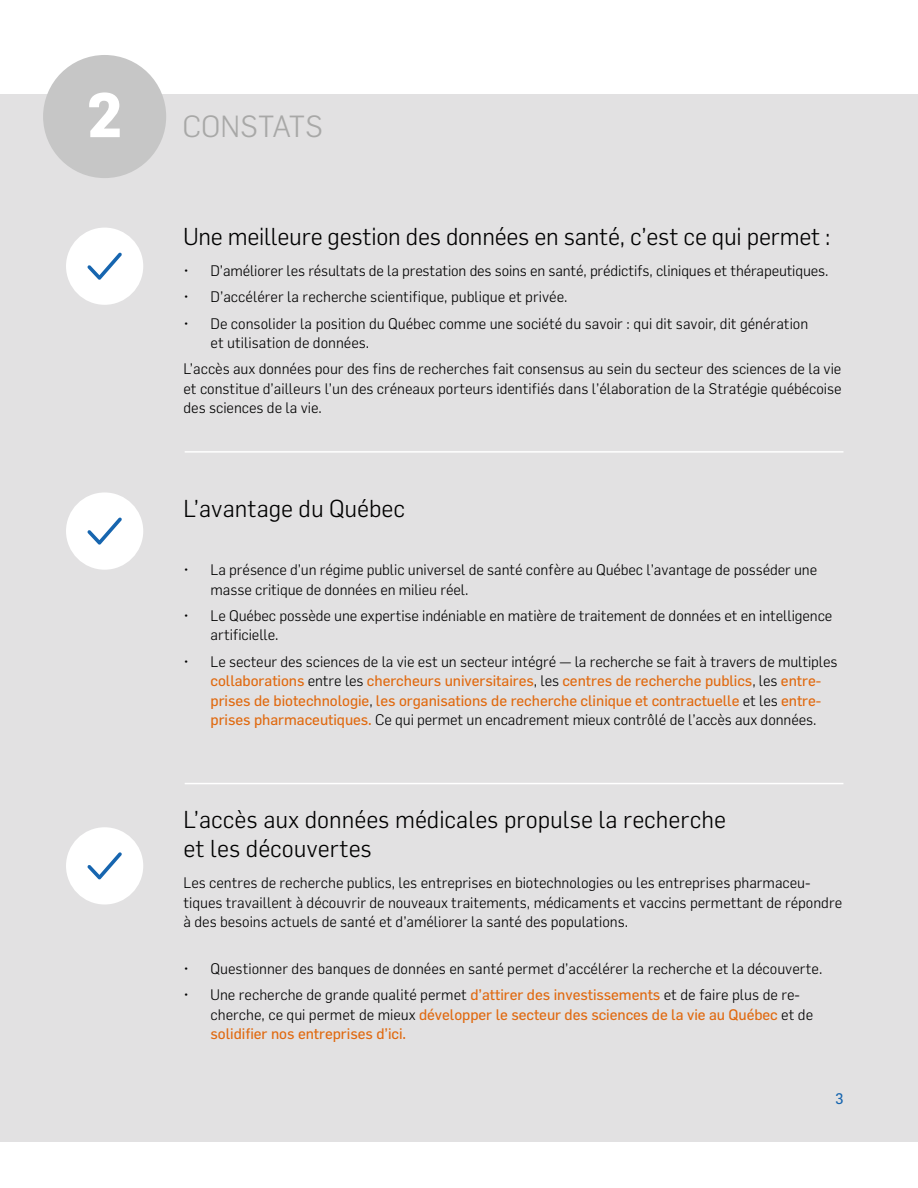
<style>
.page{position:relative;width:918px;height:1188px;background:#fff}
.page>*{position:absolute;margin:0;border:0;box-sizing:border-box;transform-origin:0 0}
.t1{font:300 30px "Flama";color:#a8a8a7}
.t2{font:300 24px/28.8px "Flama";color:#000}
.t3{font:300 15px/19.5px "Flama";letter-spacing:-.005em;color:#000}
.t4{font:15px/19.5px "Flama";letter-spacing:-.005em;color:#e0690f}
.t5{font:15px "Flama";color:#1665af}
.s1{font-weight:700;font-size:61.5px;color:#fff}
.s2{font-weight:300;color:#000}
</style>
<div class="page">
<div style="left:0;top:94px;width:918px;height:1048px;background:#e2e1e2"></div>
<div style="left:43px;top:55px;width:123px;height:123px;background:#c6c6c6;border-radius:50%"></div>
<hr style="left:185px;top:451px;width:658px;height:2px;background:#fff">
<hr style="left:185px;top:783px;width:658px;height:1px;background:#fff">
<div style="left:66px;top:228px;width:77px;height:77px;background:#fff;border-radius:50%"></div>
<svg style="left:87px;top:252px;width:35px;height:28px"></svg>
<div style="left:66px;top:492px;width:77px;height:78px;background:#fff;border-radius:50%"></div>
<svg style="left:87px;top:517px;width:35px;height:28px"></svg>
<div style="left:66px;top:827px;width:77px;height:77px;background:#fff;border-radius:50%"></div>
<svg style="left:87px;top:852px;width:35px;height:27px"></svg>
<h1 class="t1" style="left:86px;top:108px;width:238px"><span class="s1">2</span> CONSTATS</h1>
<h2 class="t2" style="left:184px;top:221px;width:649px">Une meilleure gestion des données en santé, c’est ce qui permet :</h2>
<p class="t3" style="left:184px;top:261px;width:646px">• D’améliorer les résultats de la prestation des soins en santé, prédictifs, cliniques et thérapeutiques.</p>
<p class="t3" style="left:184px;top:287px;width:385px">• D’accélérer la recherche scientifique, publique et privée.</p>
<p class="t3" style="left:211px;top:313px;width:599px;text-indent:-27px">• De consolider la position du Québec comme une société du savoir : qui dit savoir, dit génération et utilisation de données.</p>
<p class="t3" style="left:184px;top:359px;width:659px;text-align:justify">L’accès aux données pour des fins de recherches fait consensus au sein du secteur des sciences de la vie et constitue d’ailleurs l’un des créneaux porteurs identifiés dans l’élaboration de la Stratégie québécoise des sciences de la vie.</p>
<h2 class="t2" style="left:184px;top:493px;width:223px">L’avantage du Québec</h2>
<p class="t3" style="left:211px;top:560px;width:608px;text-indent:-27px">• La présence d’un régime public universel de santé confère au Québec l’avantage de posséder une masse critique de données en milieu réel.</p>
<p class="t3" style="left:211px;top:605px;width:623px;text-indent:-27px">• Le Québec possède une expertise indéniable en matière de traitement de données et en intelligence artificielle.</p>
<p class="t4" style="left:211px;top:651px;width:629px;text-indent:-27px"><span class="s2">• Le secteur des sciences de la vie est un secteur intégré — la recherche se fait à travers de multiples </span>collaborations <span class="s2">entre les</span> chercheurs universitaires<span class="s2">, les</span> centres de recherche publics<span class="s2">, les</span> entre&shy;prises de biotechnologie<span class="s2">,</span> les organisations de recherche clinique et contractuelle <span class="s2">et les</span> entre&shy;prises pharmaceutiques. <span class="s2">Ce qui permet un encadrement mieux contrôlé de l’accès aux données.</span></p>
<h2 class="t2" style="left:184px;top:805px;width:544px">L’accès aux données médicales propulse la recherche et les découvertes</h2>
<p class="t3" style="left:184px;top:873px;width:660px">Les centres de recherche publics, les entreprises en biotechnologies ou les entreprises pharmaceu&shy;tiques travaillent à découvrir de nouveaux traitements, médicaments et vaccins permettant de répondre à des besoins actuels de santé et d’améliorer la santé des populations.</p>
<p class="t3" style="left:184px;top:958px;width:640px">• Questionner des banques de données en santé permet d’accélérer la recherche et la découverte.</p>
<p class="t4" style="left:211px;top:985px;width:604px;text-indent:-27px"><span class="s2">• Une recherche de grande qualité permet</span> d’attirer des investissements <span class="s2">et de faire plus de re&shy;cherche, ce qui permet de mieux</span> développer le secteur des sciences de la vie au Québec <span class="s2">et de </span>solidifier nos entreprises d’ici.</p>
<p class="t5" style="left:835px;top:1090px;width:10px">3</p>
</div>
